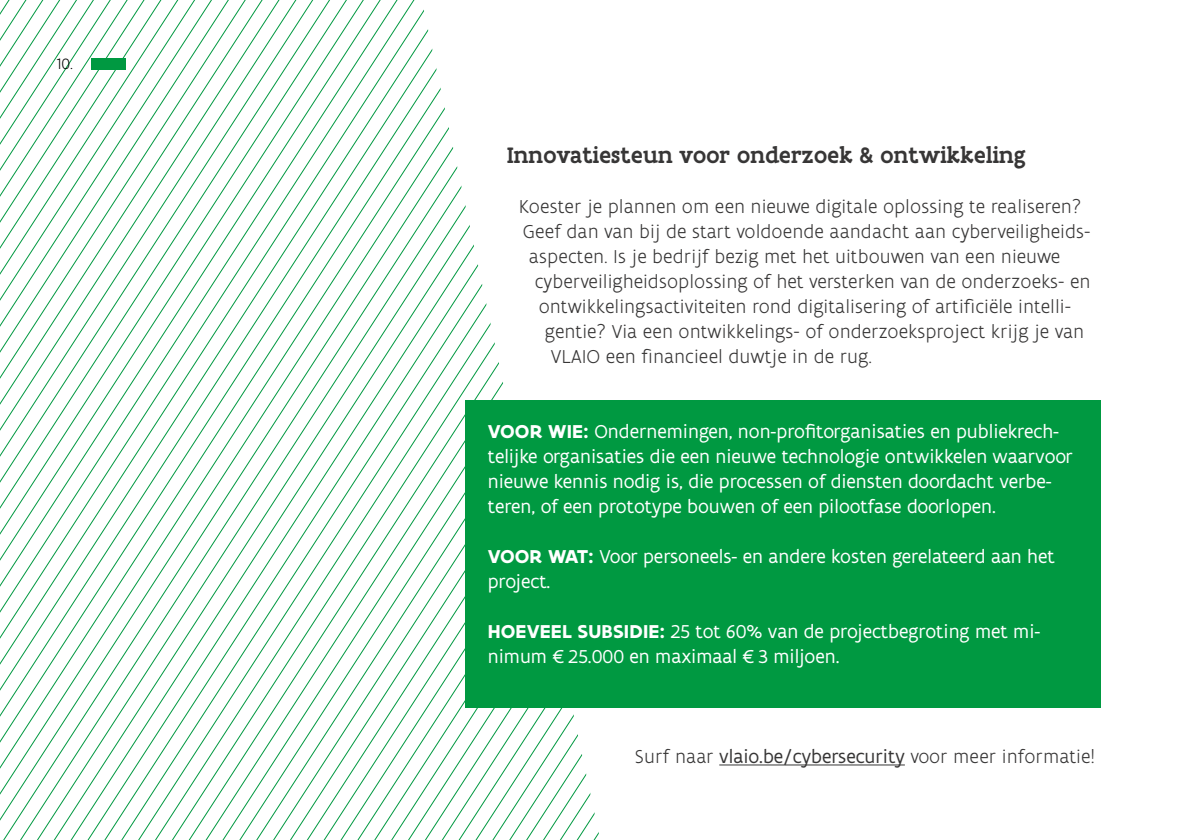
<style>
.page{position:relative;width:1191px;height:840px;background:#fff}
.page>*{position:absolute;margin:0;border:0;box-sizing:border-box;transform-origin:0 0}
.t1{font:500 24px "Flanders Art Serif";color:#373636}
.t2{font:300 20px "Flanders Art Sans";color:#373636}
.t3{font:20px/25px "Flanders Art Sans";color:#fff}
.t4{font:300 16px "Flanders Art Sans";color:#000}
.s1{font-weight:700}
.s2{font-weight:400}
</style>
<div class="page">
<svg style="left:1px;top:0;width:20px;height:839px"></svg>
<svg style="left:21px;top:0;width:19px;height:839px"></svg>
<svg style="left:40px;top:0;width:20px;height:839px"></svg>
<svg style="left:60px;top:0;width:20px;height:839px"></svg>
<svg style="left:80px;top:0;width:19px;height:839px"></svg>
<svg style="left:99px;top:0;width:20px;height:839px"></svg>
<svg style="left:119px;top:0;width:19px;height:839px"></svg>
<svg style="left:138px;top:0;width:20px;height:839px"></svg>
<svg style="left:158px;top:0;width:19px;height:839px"></svg>
<svg style="left:177px;top:0;width:20px;height:839px"></svg>
<svg style="left:197px;top:0;width:19px;height:839px"></svg>
<svg style="left:216px;top:0;width:20px;height:839px"></svg>
<svg style="left:236px;top:0;width:20px;height:839px"></svg>
<svg style="left:256px;top:0;width:19px;height:839px"></svg>
<svg style="left:275px;top:0;width:20px;height:839px"></svg>
<svg style="left:295px;top:0;width:19px;height:839px"></svg>
<svg style="left:314px;top:0;width:20px;height:839px"></svg>
<svg style="left:334px;top:0;width:19px;height:839px"></svg>
<svg style="left:353px;top:0;width:20px;height:839px"></svg>
<svg style="left:373px;top:0;width:20px;height:839px"></svg>
<svg style="left:393px;top:0;width:19px;height:839px"></svg>
<svg style="left:412px;top:0;width:20px;height:839px"></svg>
<svg style="left:432px;top:48px;width:19px;height:791px"></svg>
<svg style="left:451px;top:147px;width:20px;height:692px"></svg>
<svg style="left:471px;top:244px;width:19px;height:595px"></svg>
<svg style="left:490px;top:322px;width:20px;height:517px"></svg>
<svg style="left:510px;top:707px;width:19px;height:132px"></svg>
<svg style="left:529px;top:707px;width:20px;height:132px"></svg>
<svg style="left:549px;top:707px;width:20px;height:132px"></svg>
<svg style="left:569px;top:707px;width:31px;height:132px"></svg>
<div style="left:465px;top:400px;width:635px;height:307px;background:#009941"></div>
<hr style="left:719px;top:764px;width:186px;height:1px;background:#373636">
<div style="left:91px;top:58px;width:35px;height:11px;background:#009941"></div>
<p class="t4" style="left:57px;top:54px;width:18px">10.</p>
<h3 class="t1" style="left:507px;top:139px;width:521px">Innovatiesteun voor onderzoek &amp; ontwikkeling</h3>
<p class="t2" style="left:519px;top:194px;width:564px">Koester je plannen om een nieuwe digitale oplossing te realiseren?</p>
<p class="t2" style="left:523px;top:219px;width:569px">Geef dan van bij de start voldoende aandacht aan cyberveiligheids-</p>
<p class="t2" style="left:529px;top:244px;width:533px">aspecten. Is je bedrijf bezig met het uitbouwen van een nieuwe</p>
<p class="t2" style="left:535px;top:269px;width:557px">cyberveiligheidsoplossing of het versterken van de onderzoeks- en</p>
<p class="t2" style="left:539px;top:294px;width:534px">ontwikkelingsactiviteiten rond digitalisering of artificiële intelli-</p>
<p class="t2" style="left:545px;top:319px;width:541px">gentie? Via een ontwikkelings- of onderzoeksproject krijg je van</p>
<p class="t2" style="left:551px;top:344px;width:323px">VLAIO een financieel duwtje in de rug.</p>
<p class="t3" style="left:488px;top:418px;width:586px"><span class="s1">VOOR WIE:</span> Ondernemingen, non-profitorganisaties en publiekrech&shy;telijke organisaties die een nieuwe technologie ontwikkelen waarvoor nieuwe kennis nodig is, die processen of diensten doordacht verbe&shy;teren, of een prototype bouwen of een pilootfase doorlopen.</p>
<p class="t3" style="left:488px;top:543px;width:568px"><span class="s1">VOOR WAT:</span> Voor personeels- en andere kosten gerelateerd aan het project.</p>
<p class="t3" style="left:488px;top:618px;width:554px"><span class="s1">HOEVEEL SUBSIDIE:</span> 25 tot 60% van de projectbegroting met mi&shy;nimum €25.000 en maximaal €3 miljoen.</p>
<p class="t2" style="left:635px;top:744px;width:462px">Surf naar <span class="s2">vlaio.be/cybersecurity</span> voor meer informatie!</p>
</div>
